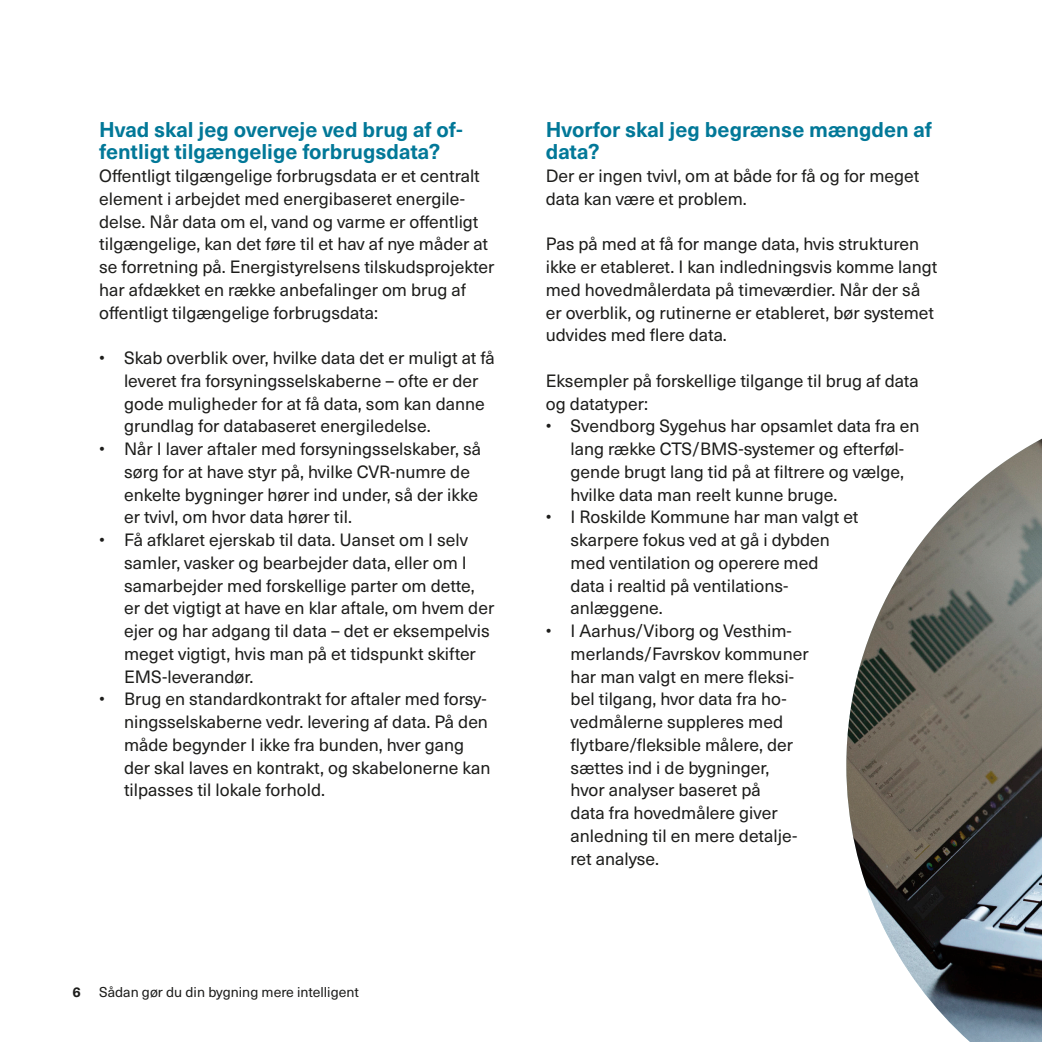
<style>
.page{position:relative;width:1042px;height:1042px;background:#fff}
.page>*{position:absolute;margin:0;border:0;box-sizing:border-box;transform-origin:0 0}
.Ml_rubrik{font:700 21px/22.8px "Neue Haas Unica Pro";color:#027898}
.Brødtekst{font:17.5px/22.8px "Neue Haas Unica Pro";color:#1d1d1b}
.t1{font:14px "Neue Haas Unica Pro";color:#1d1d1b}
.t2{font:700 14px "Neue Haas Unica Pro";color:#1d1d1b}
</style>
<div class="page">
<img style="left:846px;top:439px;width:196px;height:603px">
<p class="Ml_rubrik" style="left:99px;top:118px;width:365px">Hvad skal jeg overveje ved brug af of&shy;fentligt tilgængelige forbrugsdata?</p>
<p class="Brødtekst" style="left:99px;top:165px;width:397px">Offentligt tilgængelige forbrugsdata er et centralt element i arbejdet med energibaseret energile&shy;delse. Når data om el, vand og varme er offentligt tilgængelige, kan det føre til et hav af nye måder at se forretning på. Energistyrelsens tilskudsprojekter har afdækket en række anbefalinger om brug af offentligt tilgængelige forbrugsdata:</p>
<p class="Brødtekst" style="left:124px;top:347px;width:372px;text-indent:-25px">• Skab overblik over, hvilke data det er muligt at få leveret fra forsyningsselskaberne – ofte er der gode muligheder for at få data, som kan danne grundlag for databaseret energiledelse.</p>
<p class="Brødtekst" style="left:124px;top:438px;width:359px;text-indent:-25px">• Når I laver aftaler med forsyningsselskaber, så sørg for at have styr på, hvilke CVR-numre de enkelte bygninger hører ind under, så der ikke er tvivl, om hvor data hører til.</p>
<p class="Brødtekst" style="left:124px;top:529px;width:372px;text-indent:-25px">• Få afklaret ejerskab til data. Uanset om I selv samler, vasker og bearbejder data, eller om I samarbejder med forskellige parter om dette, er det vigtigt at have en klar aftale, om hvem der ejer og har adgang til data – det er eksempelvis meget vigtigt, hvis man på et tidspunkt skifter EMS-leverandør.</p>
<p class="Brødtekst" style="left:124px;top:688px;width:368px;text-indent:-25px">• Brug en standardkontrakt for aftaler med forsy&shy;ningsselskaberne vedr. levering af data. På den måde begynder I ikke fra bunden, hver gang der skal laves en kontrakt, og skabelonerne kan tilpasses til lokale forhold.</p>
<p class="t2" style="left:72px;top:983px;width:10px">6</p>
<p class="t1" style="left:99px;top:983px;width:261px">Sådan gør du din bygning mere intelligent</p>
<p class="Ml_rubrik" style="left:546px;top:118px;width:388px">Hvorfor skal jeg begrænse mængden af data?</p>
<p class="Brødtekst" style="left:546px;top:165px;width:375px">Der er ingen tvivl, om at både for få og for meget data kan være et problem.</p>
<p class="Brødtekst" style="left:546px;top:233px;width:393px">Pas på med at få for mange data, hvis strukturen ikke er etableret. I kan indledningsvis komme langt med hovedmålerdata på timeværdier. Når der så er overblik, og rutinerne er etableret, bør systemet udvides med flere data.</p>
<p class="Brødtekst" style="left:546px;top:369px;width:374px">Eksempler på forskellige tilgange til brug af data og datatyper:</p>
<p class="Brødtekst" style="left:570px;top:415px;width:350px;text-indent:-25px">• Svendborg Sygehus har opsamlet data fra en lang række CTS/BMS-systemer og efterføl&shy;gende brugt lang tid på at filtrere og vælge, hvilke data man reelt kunne bruge.</p>
<p class="Brødtekst" style="left:570px;top:506px;width:289px;text-indent:-25px">• I Roskilde Kommune har man valgt et skarpere fokus ved at gå i dybden med ventilation og operere med<br>data i realtid på ventilations&shy;anlæggene.</p>
<p class="Brødtekst" style="left:570px;top:620px;width:240px;text-indent:-25px">• I Aarhus/Viborg og Vesthim&shy;merlands/Favrskov kommuner har man valgt en mere fleksi&shy;bel tilgang, hvor data fra ho&shy;vedmålerne suppleres med flytbare/fleksible målere, der sættes ind i de bygninger,<br>hvor analyser baseret på<br>data fra hovedmålere giver anledning til en mere detalje&shy;ret analyse.</p>
</div>
